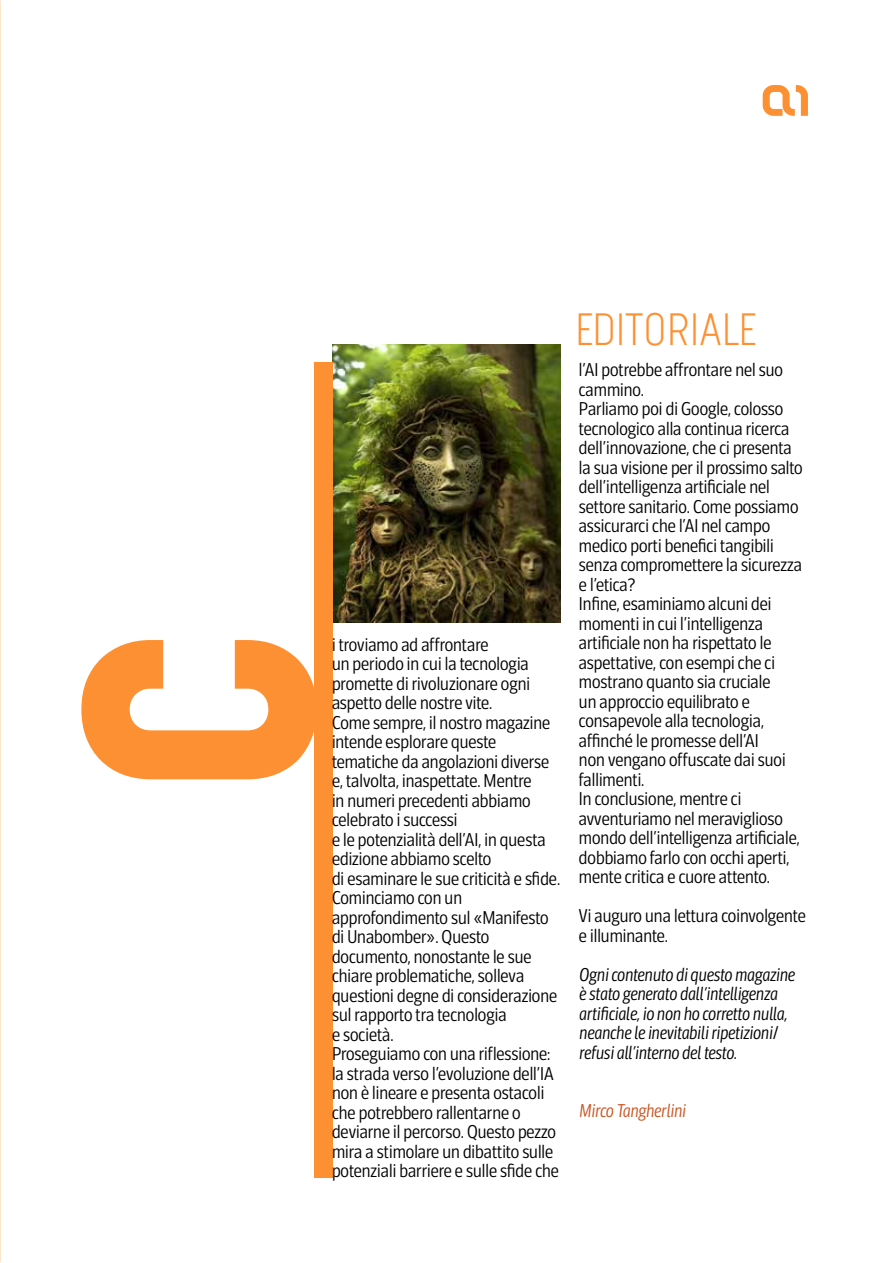
<style>
.page{position:relative;width:893px;height:1263px;background:#fff}
.page>*{position:absolute;margin:0;border:0;box-sizing:border-box;transform-origin:0 0}
.t1{font:900 328.5px "neuron";color:#fd9032}
.t2{font:300 45px "neuron";color:#fd9032}
.t3{font:300 18px/19.5px "Brera Condensed";color:#000}
.t4{font:italic 300 18px/19.5px "Brera Condensed";color:#000}
.t5{font:italic 300 18px "Brera Condensed";color:#c95421}
</style>
<div class="page">
<img style="left:332px;top:345px;width:229px;height:277px">
<div style="left:314px;top:363px;width:18px;height:815px;background:#fd9032"></div>
<svg style="left:763px;top:85px;width:45px;height:31px"></svg>
<img style="left:0;top:0;width:1px;height:1263px">
<h1 class="t1" style="left:8px;top:802px;width:177px;rotate:-90deg">C</h1>
<p class="t3" style="left:332px;top:635px;width:230px">i troviamo ad affrontare<br>un periodo in cui la tecnologia promette di rivoluzionare ogni aspetto delle nostre vite.<br>Come sempre, il nostro magazine intende esplorare queste tematiche da angolazioni diverse e, talvolta, inaspettate. Mentre<br>in numeri precedenti abbiamo celebrato i successi<br>e le potenzialità dell’AI, in questa edizione abbiamo scelto<br>di esaminare le sue criticità e sfide.<br>Cominciamo con un approfondimento sul «Manifesto di Unabomber». Questo documento, nonostante le sue chiare problematiche, solleva questioni degne di considerazione sul rapporto tra tecnologia<br>e società.<br>Proseguiamo con una riflessione: la strada verso l’evoluzione dell’IA non è lineare e presenta ostacoli che potrebbero rallentarne o deviarne il percorso. Questo pezzo mira a stimolare un dibattito sulle potenziali barriere e sulle sfide che</p>
<h2 class="t2" style="left:575px;top:305px;width:182px">EDITORIALE</h2>
<p class="t3" style="left:579px;top:360px;width:225px">l’AI potrebbe affrontare nel suo cammino.<br>Parliamo poi di Google, colosso tecnologico alla continua ricerca dell’innovazione, che ci presenta la sua visione per il prossimo salto dell’intelligenza artificiale nel settore sanitario. Come possiamo assicurarci che l’AI nel campo medico porti benefici tangibili senza compromettere la sicurezza e l’etica?<br>Infine, esaminiamo alcuni dei momenti in cui l’intelligenza artificiale non ha rispettato le aspettative, con esempi che ci mostrano quanto sia cruciale<br>un approccio equilibrato e consapevole alla tecnologia, affinché le promesse dell’AI<br>non vengano offuscate dai suoi fallimenti.<br>In conclusione, mentre ci avventuriamo nel meraviglioso mondo dell’intelligenza artificiale, dobbiamo farlo con occhi aperti, mente critica e cuore attento.</p>
<p class="t3" style="left:579px;top:906px;width:228px">Vi auguro una lettura coinvolgente e illuminante.</p>
<p class="t4" style="left:579px;top:965px;width:217px">Ogni contenuto di questo magazine è stato generato dall’intelligenza artificiale, io non ho corretto nulla, neanche le inevitabili ripetizioni/ refusi all’interno del testo.</p>
<p class="t5" style="left:579px;top:1100px;width:108px">Mirco Tangherlini</p>
</div>
